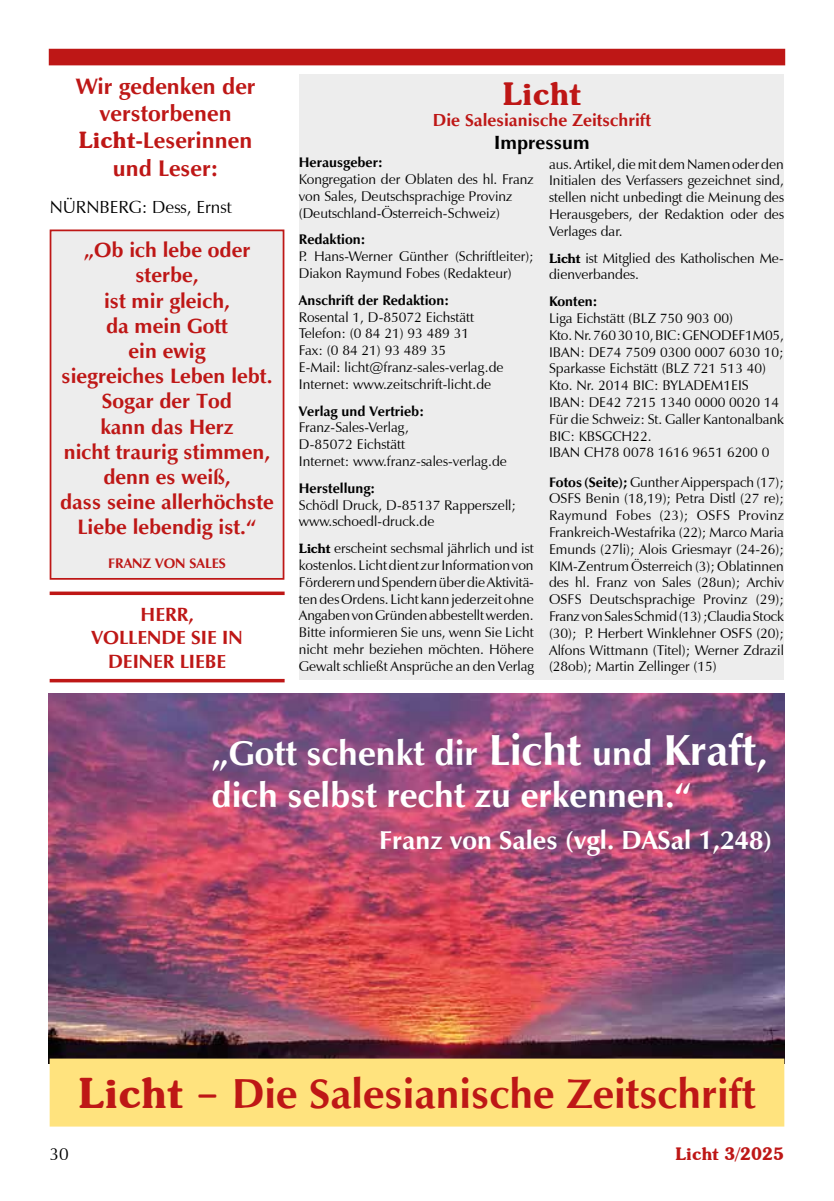
<style>
.page{position:relative;width:834px;height:1201px;background:#fff}
.page>*{position:absolute;margin:0;border:0;box-sizing:border-box;transform-origin:0 0}
.t1{font:700 42px "Zapf Humanist 601 BT";color:#be1716}
.t2{font:700 35px/42px "Zapf Humanist 601 BT";color:#fff}
.t3{font:600 31.5px "Souvenir Greek BT";color:#be1716}
.t4{font:700 26.25px "Zapf Humanist 601 BT";color:#fff}
.t5{font:700 22.75px/27.3px "Zapf Humanist 601 BT";color:#be1716;text-align:center}
.t6{font:700 21px/25.2px "Zapf Humanist 601 BT";color:#be1716;text-align:center}
.t7{font:700 19.25px/23.1px "Zapf Humanist 601 BT";color:#be1716;text-align:center}
.t8{font:700 19.25px "Zapf Humanist 601 BT";color:#000}
.t9{font:700 17.5px "Zapf Humanist 601 BT";color:#be1716}
.t10{font:17.5px "Zapf Humanist 601 BT";color:#000}
.t11{font:600 17.5px "Souvenir Greek BT";color:#be1716}
.t12{font:14px/16.8px "Zapf Humanist 601 BT";color:#000}
.t13{font:700 14px "Zapf Humanist 601 BT";color:#000}
.t14{font:700 14px "Zapf Humanist 601 BT";color:#be1716}
.s1{font-family:"Souvenir Greek BT";font-weight:600}
.s2{font-family:"Souvenir EF";font-weight:600}
.s3{font-weight:700}
.s4{font-size:43.75px}
.s5{font-size:40.25px}
.s6{font-family:"Souvenir";font-weight:300}
</style>
<div class="page">
<div style="left:49px;top:49px;width:736px;height:16px;background:#be1716"></div>
<img style="left:48px;top:693px;width:736px;height:370px">
<div style="left:299px;top:74px;width:485px;height:606px;background:#ededed"></div>
<div style="left:50px;top:1058px;width:734px;height:68px;background:#ffe37e"></div>
<svg style="left:50px;top:591px;width:234px;height:4px"></svg>
<hr style="left:50px;top:679px;width:234px;height:3px;background:#be1716">
<div style="left:50px;top:230px;width:233px;height:349px;background:#ededed"></div>
<div style="left:50px;top:229px;width:234px;height:350px;border:2px solid #be1716"></div>
<h3 class="t5" style="left:76px;top:72px;width:181px">Wir gedenken der verstorbenen<br><span class="s1">Licht</span>-Leserinnen und Leser:</h3>
<p class="t10" style="left:50px;top:197px;width:183px">NÜRNBERG: Dess, Ernst</p>
<h3 class="t6" style="left:60px;top:237px;width:215px">„Ob ich lebe oder sterbe,<br>ist mir gleich,<br>da mein Gott<br>ein ewig<br>siegreiches Leben lebt.<br>Sogar der Tod<br>kann das Herz<br>nicht traurig stimmen, denn es weiß,<br>dass seine allerhöchste<br>Liebe lebendig ist.“</h3>
<p class="t14" style="left:108px;top:554px;width:119px">FRANZ VON SALES</p>
<h3 class="t7" style="left:92px;top:603px;width:152px">HERR,<br>VOLLENDE SIE IN<br>DEINER LIEBE</h3>
<h3 class="t3" style="left:502px;top:75px;width:80px">Licht</h3>
<p class="t9" style="left:433px;top:109px;width:219px">Die Salesianische Zeitschrift</p>
<h3 class="t8" style="left:494px;top:130px;width:97px">Impressum</h3>
<p class="t13" style="left:299px;top:154px;width:85px">Herausgeber:</p>
<p class="t12" style="left:299px;top:171px;width:236px">Kongregation der Oblaten des hl. Franz von Sales, Deutschsprachige Provinz (Deutschland-Österreich-Schweiz)</p>
<p class="t13" style="left:299px;top:231px;width:68px">Redaktion:</p>
<p class="t12" style="left:299px;top:248px;width:236px">P. Hans-Werner Günther (Schriftleiter);<br>Diakon Raymund Fobes (Redakteur)</p>
<p class="t13" style="left:299px;top:291px;width:152px">Anschrift der Redaktion:</p>
<p class="t12" style="left:299px;top:308px;width:206px">Rosental 1, D-85072 Eichstätt<br>Telefon: (0 84 21) 93 489 31<br>Fax: (0 84 21) 93 489 35<br>E-Mail: licht@franz-sales-verlag.de<br>Internet: www.zeitschrift-licht.de</p>
<p class="t13" style="left:299px;top:402px;width:127px">Verlag und Vertrieb:</p>
<p class="t12" style="left:299px;top:419px;width:210px">Franz-Sales-Verlag,<br>D-85072 Eichstätt<br>Internet: www.franz-sales-verlag.de</p>
<p class="t13" style="left:299px;top:479px;width:78px">Herstellung:</p>
<p class="t12" style="left:299px;top:496px;width:219px">Schödl Druck, D-85137 Rapperszell; www.schoedl-druck.de</p>
<p class="t12" style="left:299px;top:540px;width:236px;text-align:justify"><span class="s2">Licht</span> erscheint sechsmal jährlich und ist kostenlos. Licht dient zur Information von Förderern und Spendern über die Aktivitä&shy;ten des Ordens. Licht kann jederzeit ohne Angaben von Gründen abbestellt werden.<br>Bitte informieren Sie uns, wenn Sie Licht nicht mehr beziehen möchten. Höhere Gewalt schließt Ansprüche an den Verlag</p>
<p class="t12" style="left:549px;top:155px;width:236px;text-align:justify">aus. Artikel, die mit dem Namen oder den Initialen des Verfassers gezeichnet sind, stellen nicht unbedingt die Meinung des Herausgebers, der Redaktion oder des Verlages dar.</p>
<p class="t12" style="left:549px;top:249px;width:236px"><span class="s2">Licht</span> ist Mitglied des Katholischen Me&shy;dienverbandes.</p>
<p class="t13" style="left:549px;top:292px;width:50px">Konten:</p>
<p class="t12" style="left:549px;top:310px;width:236px">Liga Eichstätt (BLZ 750 903 00)<br>Kto. Nr. 760 30 10, BIC: GENODEF1M05,<br>IBAN: DE74 7509 0300 0007 6030 10;<br>Sparkasse Eichstätt (BLZ 721 513 40)<br>Kto. Nr. 2014 BIC: BYLADEM1EIS<br>IBAN: DE42 7215 1340 0000 0020 14<br>Für die Schweiz: St. Galler Kantonalbank<br>BIC: KBSGCH22.<br>IBAN CH78 0078 1616 9651 6200 0</p>
<p class="t12" style="left:549px;top:473px;width:236px;text-align:justify"><span class="s3">Fotos (Seite);</span> Gunther Aipperspach (17); OSFS Benin (18,19); Petra Distl (27 re); Raymund Fobes (23); OSFS Provinz Frankreich-Westafrika (22); Marco Maria Emunds (27li); Alois Griesmayr (24-26); KIM-Zentrum Österreich (3); Oblatinnen des hl. Franz von Sales (28un); Archiv OSFS Deutschsprachige Provinz (29); Franz von Sales Schmid (13) ;Claudia Stock (30); P. Herbert Winklehner OSFS (20); Alfons Wittmann (Titel); Werner Zdrazil (28ob); Martin Zellinger (15)</p>
<h2 class="t2" style="left:211px;top:732px;width:557px">„Gott schenkt dir <span class="s4">Licht</span> und <span class="s4">Kraft</span><span class="s5">, </span>dich selbst recht zu erkennen.“</h2>
<h3 class="t4" style="left:379px;top:823px;width:394px">Franz von Sales (vgl. DASal 1,248)</h3>
<h1 class="t1" style="left:79px;top:1067px;width:678px"><span class="s1">Licht</span> <span class="s6">–</span> Die Salesianische Zeitschrift</h1>
<p class="t10" style="left:50px;top:1142px;width:21px">30</p>
<p class="t11" style="left:675px;top:1143px;width:110px">Licht 3/2025</p>
</div>
